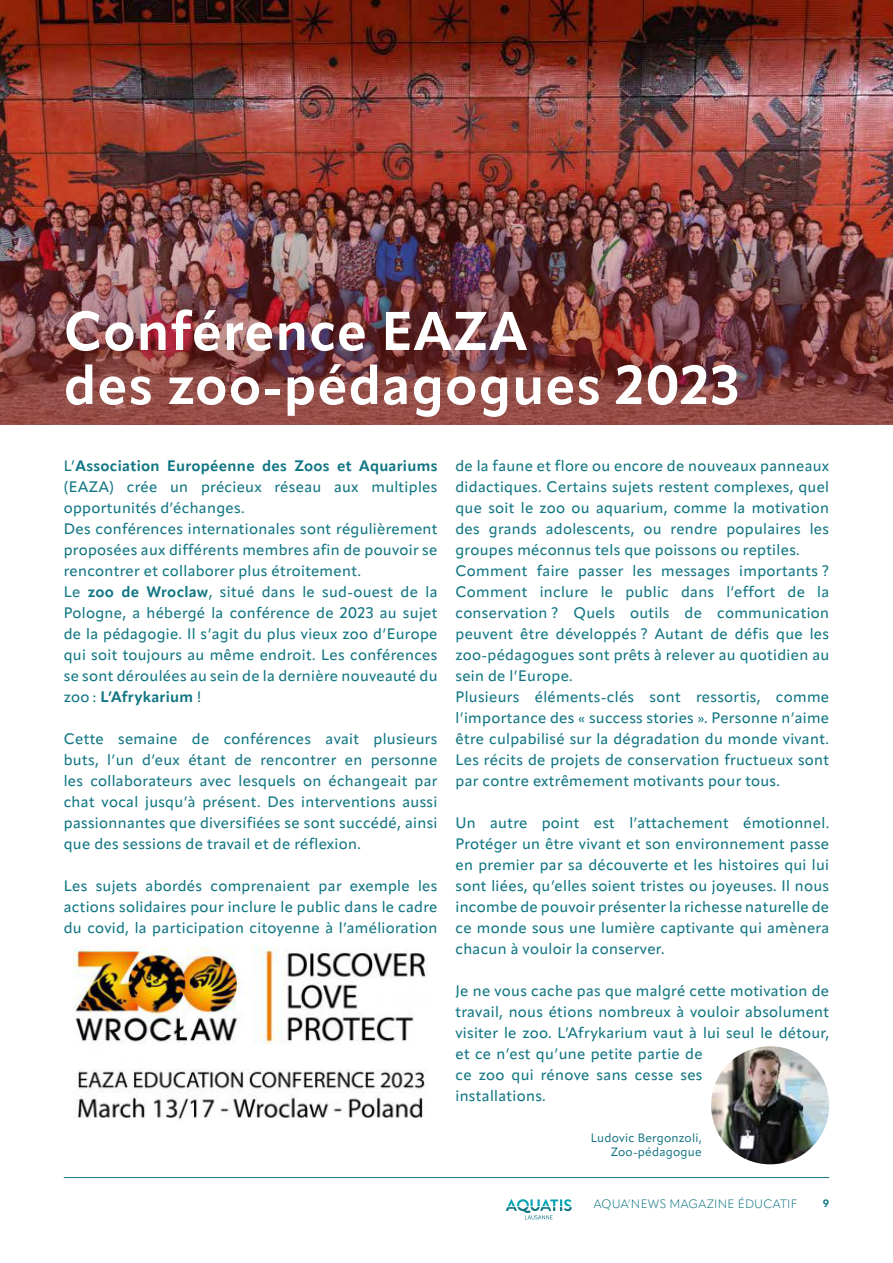
<style>
.page{position:relative;width:893px;height:1263px;background:#fff}
.page>*{position:absolute;margin:0;border:0;box-sizing:border-box;transform-origin:0 0}
.t1{font:700 53.7px/54px "Apparat";letter-spacing:.02em;color:#fff}
.t2{font:500 15px/21px "Apparat";letter-spacing:.02em;color:#117683}
.t3{font:12px/14.4px "Apparat";letter-spacing:.02em;color:#137481;text-align:right}
.t4{font:300 12px "Apparat";letter-spacing:.02em;color:#107683}
.t5{font:700 10.5px "Apparat";color:#107683}
.s1{font-weight:700}
</style>
<div class="page">
<img style="left:0;top:0;width:893px;height:107px">
<img style="left:0;top:107px;width:893px;height:318px">
<img style="left:73px;top:947px;width:355px;height:173px">
<img style="left:711px;top:1046px;width:118px;height:118px;border-radius:59px">
<hr style="left:64px;top:1177px;width:765px;height:1px;background:#107683">
<svg style="left:506px;top:1199px;width:66px;height:20px"></svg>
<h1 class="t1" style="left:64px;top:304px;width:677px">Conférence EAZA<br>des zoo-pédagogues 2023</h1>
<p class="t2" style="left:64px;top:456px;width:375px">L’<span class="s1">Association Européenne des Zoos et Aquariums </span>(EAZA) crée un précieux réseau aux multiples opportunités d’échanges.<br>Des conférences internationales sont régulièrement proposées aux différents membres afin de pouvoir se rencontrer et collaborer plus étroitement.<br>Le <span class="s1">zoo de Wroclaw</span>, situé dans le sud-ouest de la Pologne, a hébergé la conférence de 2023 au sujet de la pédagogie. Il s’agit du plus vieux zoo d’Europe qui soit toujours au même endroit. Les conférences se sont déroulées au sein de la dernière nouveauté du zoo : <span class="s1">L’Afrykarium</span> !</p>
<p class="t2" style="left:64px;top:729px;width:375px;text-align:justify">Cette semaine de conférences avait plusieurs buts, l’un d’eux étant de rencontrer en personne les collaborateurs avec lesquels on échangeait par chat vocal jusqu’à présent. Des interventions aussi passionnantes que diversifiées se sont succédé, ainsi que des sessions de travail et de réflexion.</p>
<p class="t2" style="left:64px;top:876px;width:375px;text-align:justify">Les sujets abordés comprenaient par exemple les actions solidaires pour inclure le public dans le cadre du covid, la participation citoyenne à l’amélioration</p>
<p class="t2" style="left:455px;top:456px;width:375px">de la faune et flore ou encore de nouveaux panneaux didactiques. Certains sujets restent complexes, quel que soit le zoo ou aquarium, comme la motivation des grands adolescents, ou rendre populaires les groupes méconnus tels que poissons ou reptiles.<br>Comment faire passer les messages importants ?<br>Comment inclure le public dans l’effort de la conservation ? Quels outils de communication peuvent être développés ? Autant de défis que les zoo-pédagogues sont prêts à relever au quotidien au sein de l’Europe.<br>Plusieurs éléments-clés sont ressortis, comme l’importance des « success stories ». Personne n’aime être culpabilisé sur la dégradation du monde vivant.<br>Les récits de projets de conservation fructueux sont par contre extrêmement motivants pour tous.</p>
<p class="t2" style="left:455px;top:813px;width:375px;text-align:justify">Un autre point est l’attachement émotionnel.<br>Protéger un être vivant et son environnement passe en premier par sa découverte et les histoires qui lui sont liées, qu’elles soient tristes ou joyeuses. Il nous incombe de pouvoir présenter la richesse naturelle de ce monde sous une lumière captivante qui amènera chacun à vouloir la conserver.</p>
<p class="t2" style="left:455px;top:981px;width:375px">Je ne vous cache pas que malgré cette motivation de travail, nous étions nombreux à vouloir absolument visiter le zoo. L’Afrykarium vaut à lui seul le détour, et ce n’est qu’une petite partie de<br>ce zoo qui rénove sans cesse ses<br>installations.</p>
<p class="t3" style="left:591px;top:1130px;width:112px">Ludovic Bergonzoli,<br>Zoo-pédagogue</p>
<p class="t4" style="left:594px;top:1197px;width:205px">AQUA’NEWS MAGAZINE ÉDUCATIF</p>
<p class="t5" style="left:823px;top:1197px;width:8px">9</p>
</div>
